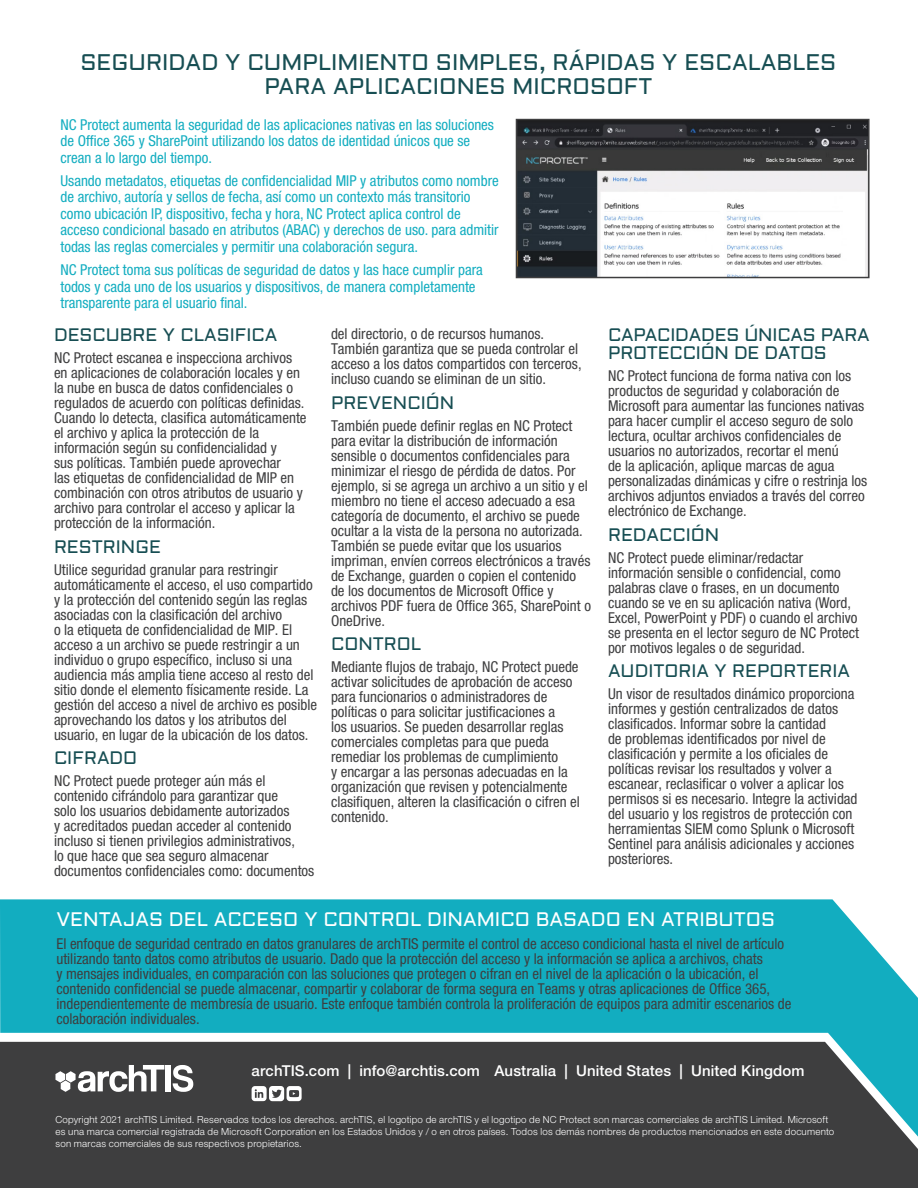
<style>
.page{position:relative;width:918px;height:1188px;background:#fff}
.page>*{position:absolute;margin:0;border:0;box-sizing:border-box;transform-origin:0 0}
.t1{font:22.5px/24px "Aldrich";color:#174e53;text-align:center}
.t2{font:19.5px "Aldrich";color:#fff}
.t3{font:18px/18px "Aldrich";color:#174e53}
.t4{font:condensed 15px/15px "Helvetica Neue LT Std";color:#3e3e3f}
.t5{font:condensed 15px/16.5px "Helvetica Neue LT Std";color:#12adc0}
.t6{font:500 15px "Helvetica Neue LT Std";letter-spacing:.005em;color:#fff}
.t7{font:300 9.75px/12px "Helvetica Neue LT Std";letter-spacing:.02em;color:#fff}
</style>
<div class="page">
<div style="left:0;top:899px;width:918px;height:134px;background:#12adc0"></div>
<svg style="left:0;top:1033px;width:918px;height:9px"></svg>
<div style="left:0;top:1042px;width:918px;height:146px;background:#3e3e3f"></div>
<svg style="left:55px;top:1065px;width:109px;height:27px"></svg>
<div style="left:165px;top:1065px;width:6px;height:26px;background:#fff"></div>
<svg style="left:173px;top:1065px;width:20px;height:27px"></svg>
<svg style="left:252px;top:1086px;width:50px;height:15px"></svg>
<img style="left:519px;top:122px;width:348px;height:153px">
<div style="left:516px;top:119px;width:354px;height:159px;border:2px solid #3e3e3f"></div>
<h1 class="t1" style="left:80px;top:51px;width:758px">SEGURIDAD Y CUMPLIMIENTO SIMPLES, RÁPIDAS Y ESCALABLES<br>PARA APLICACIONES MICROSOFT</h1>
<p class="t5" style="left:60px;top:116px;width:435px">NC Protect aumenta la seguridad de las aplicaciones nativas en las soluciones de Office 365 y SharePoint utilizando los datos de identidad únicos que se crean a lo largo del tiempo.</p>
<p class="t5" style="left:60px;top:172px;width:440px">Usando metadatos, etiquetas de confidencialidad MIP y atributos como nombre de archivo, autoría y sellos de fecha, así como un contexto más transitorio como ubicación IP, dispositivo, fecha y hora, NC Protect aplica control de acceso condicional basado en atributos (ABAC) y derechos de uso. para admitir todas las reglas comerciales y permitir una colaboración segura.</p>
<p class="t5" style="left:60px;top:261px;width:424px">NC Protect toma sus políticas de seguridad de datos y las hace cumplir para todos y cada uno de los usuarios y dispositivos, de manera completamente transparente para el usuario final.</p>
<p class="t3" style="left:54px;top:327px;width:225px">DESCUBRE Y CLASIFICA</p>
<p class="t4" style="left:54px;top:350px;width:254px">NC Protect escanea e inspecciona archivos en aplicaciones de colaboración locales y en la nube en busca de datos confidenciales o regulados de acuerdo con políticas definidas.<br>Cuando lo detecta, clasifica automáticamente el archivo y aplica la protección de la información según su confidencialidad y<br>sus políticas. También puede aprovechar<br>las etiquetas de confidencialidad de MIP en combinación con otros atributos de usuario y archivo para controlar el acceso y aplicar la protección de la información.</p>
<p class="t3" style="left:54px;top:538px;width:108px">RESTRINGE</p>
<p class="t4" style="left:54px;top:562px;width:265px">Utilice seguridad granular para restringir automáticamente el acceso, el uso compartido y la protección del contenido según las reglas asociadas con la clasificación del archivo<br>o la etiqueta de confidencialidad de MIP. El acceso a un archivo se puede restringir a un individuo o grupo específico, incluso si una audiencia más amplia tiene acceso al resto del sitio donde el elemento físicamente reside. La gestión del acceso a nivel de archivo es posible aprovechando los datos y los atributos del usuario, en lugar de la ubicación de los datos.</p>
<p class="t3" style="left:54px;top:750px;width:85px">CIFRADO</p>
<p class="t4" style="left:54px;top:773px;width:262px">NC Protect puede proteger aún más el contenido cifrándolo para garantizar que<br>solo los usuarios debidamente autorizados<br>y acreditados puedan acceder al contenido incluso si tienen privilegios administrativos,<br>lo que hace que sea seguro almacenar documentos confidenciales como: documentos</p>
<p class="t4" style="left:331px;top:326px;width:252px">del directorio, o de recursos humanos.<br>También garantiza que se pueda controlar el acceso a los datos compartidos con terceros, incluso cuando se eliminan de un sitio.</p>
<p class="t3" style="left:331px;top:394px;width:125px">PREVENCIÓN</p>
<p class="t4" style="left:331px;top:418px;width:262px">También puede definir reglas en NC Protect para evitar la distribución de información sensible o documentos confidenciales para minimizar el riesgo de pérdida de datos. Por ejemplo, si se agrega un archivo a un sitio y el miembro no tiene el acceso adecuado a esa categoría de documento, el archivo se puede ocultar a la vista de la persona no autorizada.<br>También se puede evitar que los usuarios impriman, envíen correos electrónicos a través de Exchange, guarden o copien el contenido de los documentos de Microsoft Office y archivos PDF fuera de Office 365, SharePoint o OneDrive.</p>
<p class="t3" style="left:331px;top:636px;width:92px">CONTROL</p>
<p class="t4" style="left:331px;top:659px;width:251px">Mediante flujos de trabajo, NC Protect puede activar solicitudes de aprobación de acceso para funcionarios o administradores de políticas o para solicitar justificaciones a<br>los usuarios. Se pueden desarrollar reglas comerciales completas para que pueda remediar los problemas de cumplimiento<br>y encargar a las personas adecuadas en la organización que revisen y potencialmente clasifiquen, alteren la clasificación o cifren el contenido.</p>
<p class="t3" style="left:608px;top:327px;width:263px">CAPACIDADES ÚNICAS PARA<br>PROTECCIÓN DE DATOS</p>
<p class="t4" style="left:608px;top:368px;width:261px">NC Protect funciona de forma nativa con los productos de seguridad y colaboración de Microsoft para aumentar las funciones nativas para hacer cumplir el acceso seguro de solo lectura, ocultar archivos confidenciales de usuarios no autorizados, recortar el menú<br>de la aplicación, aplique marcas de agua personalizadas dinámicas y cifre o restrinja los archivos adjuntos enviados a través del correo electrónico de Exchange.</p>
<p class="t3" style="left:608px;top:526px;width:113px">REDACCIÓN</p>
<p class="t4" style="left:608px;top:550px;width:252px">NC Protect puede eliminar/redactar información sensible o confidencial, como palabras clave o frases, en un documento cuando se ve en su aplicación nativa (Word, Excel, PowerPoint y PDF) o cuando el archivo se presenta en el lector seguro de NC Protect por motivos legales o de seguridad.</p>
<p class="t3" style="left:608px;top:663px;width:244px">AUDITORIA Y REPORTERIA</p>
<p class="t4" style="left:608px;top:686px;width:251px">Un visor de resultados dinámico proporciona informes y gestión centralizados de datos clasificados. Informar sobre la cantidad<br>de problemas identificados por nivel de clasificación y permite a los oficiales de políticas revisar los resultados y volver a escanear, reclasificar o volver a aplicar los permisos si es necesario. Integre la actividad del usuario y los registros de protección con herramientas SIEM como Splunk o Microsoft Sentinel para análisis adicionales y acciones posteriores.</p>
<h2 class="t2" style="left:56px;top:906px;width:720px">VENTAJAS DEL ACCESO Y CONTROL DINAMICO BASADO EN ATRIBUTOS</h2>
<p class="t4" style="left:56px;top:936px;width:737px">El enfoque de seguridad centrado en datos granulares de archTIS permite el control de acceso condicional hasta el nivel de artículo utilizando tanto datos como atributos de usuario. Dado que la protección del acceso y la información se aplica a archivos, chats<br>y mensajes individuales, en comparación con las soluciones que protegen o cifran en el nivel de la aplicación o la ubicación, el contenido confidencial se puede almacenar, compartir y colaborar de forma segura en Teams y otras aplicaciones de Office 365, independientemente de membresía de usuario. Este enfoque también controla la proliferación de equipos para admitir escenarios de colaboración individuales.</p>
<p class="t6" style="left:252px;top:1062px;width:230px">archTIS.com | info@archtis.com</p>
<p class="t7" style="left:56px;top:1113px;width:780px">Copyright 2021 archTIS Limited. Reservados todos los derechos. archTIS, el logotipo de archTIS y el logotipo de NC Protect son marcas comerciales de archTIS Limited. Microsoft es una marca comercial registrada de Microsoft Corporation en los Estados Unidos y / o en otros países. Todos los demás nombres de productos mencionados en este documento son marcas comerciales de sus respectivos propietarios.</p>
<p class="t6" style="left:495px;top:1062px;width:311px">Australia | United States | United Kingdom</p>
</div>
